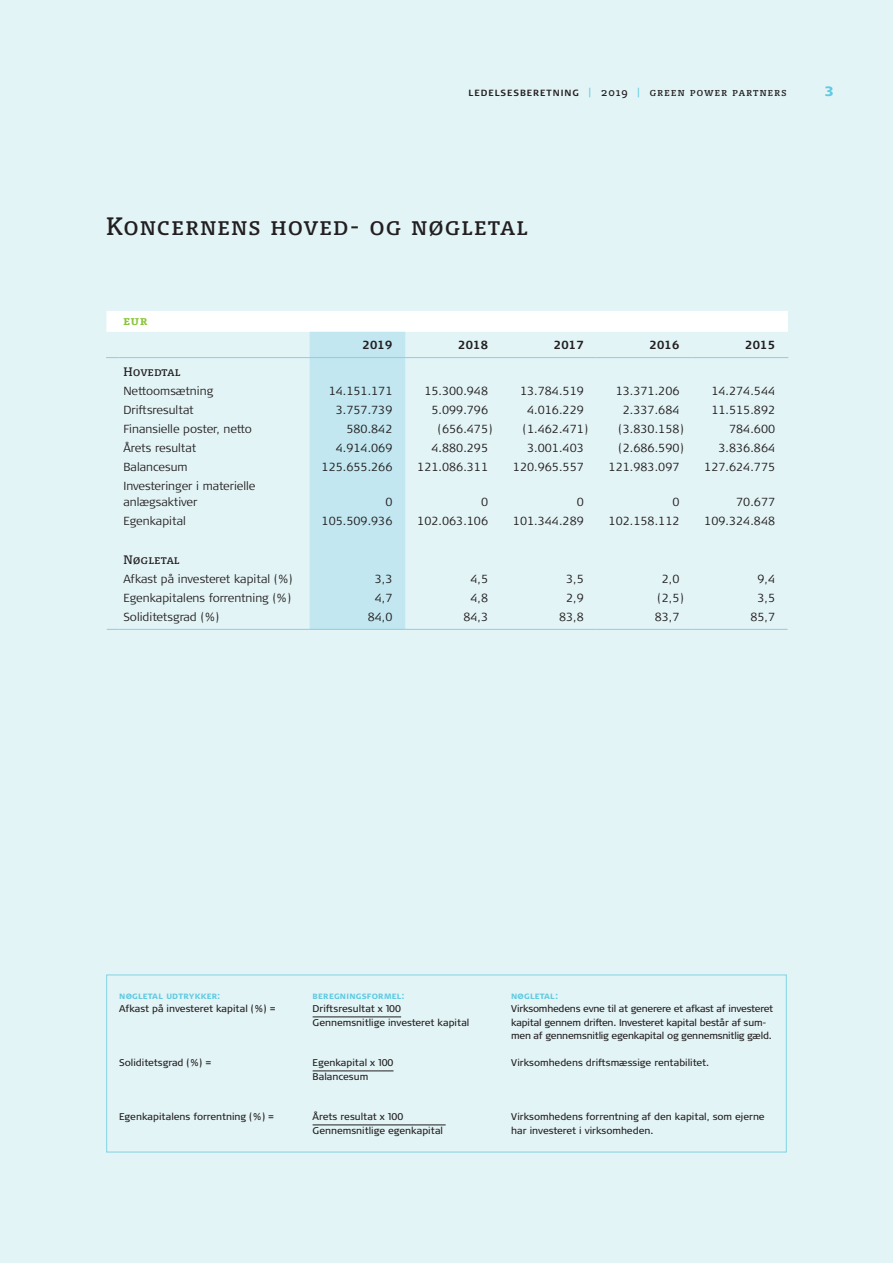
<style>
.page{position:relative;width:893px;height:1263px;background:#e3f4f7}
.page>*{position:absolute;margin:0;border:0;box-sizing:border-box;transform-origin:0 0}
.t1{font:24px "Olsen Regular SC";letter-spacing:.05em;color:#231f20}
.t2{font:900 13.5px "Signa OT";color:#60cae1}
.t3{font:12px "Olsen Bold SC";color:#8bc63e}
.t4{font:300 11.7px/16.5px "Signa OT";color:#231f20}
.t5{font:700 11.7px "Signa OT";color:#231f20}
.t6{font:11.7px "Olsen Regular SC";letter-spacing:.025em;color:#231f20}
.t7{font:10.5px "Olsen Regular SC";letter-spacing:.1em;color:#231f20}
.t8{font:9.75px/13.5px "Signa OT";letter-spacing:-.01em;color:#231f20}
.t9{font:700 9.75px "Signa OT";letter-spacing:.025em;color:#60cae1}
.s1{font-family:"Signa OT";font-weight:700;font-size:9px}
.s2{color:#60cae1}
</style>
<div class="page">
<svg style="left:106px;top:311px;width:682px;height:319px"></svg>
<hr style="left:119px;top:629px;width:191px;height:1px;background:#81d2e2">
<hr style="left:310px;top:629px;width:95px;height:1px;background:#81d2e2">
<hr style="left:405px;top:629px;width:96px;height:1px;background:#81d2e2">
<hr style="left:501px;top:629px;width:96px;height:1px;background:#81d2e2">
<hr style="left:597px;top:629px;width:95px;height:1px;background:#81d2e2">
<hr style="left:692px;top:629px;width:96px;height:1px;background:#81d2e2">
<hr style="left:313px;top:1016px;width:88px;height:1px;background:#231f20">
<hr style="left:313px;top:1070px;width:80px;height:1px;background:#231f20">
<hr style="left:313px;top:1124px;width:133px;height:1px;background:#231f20">
<div style="left:106px;top:974px;width:681px;height:178px;border:1px solid #81d2e2"></div>
<p class="t7" style="left:469px;top:85px;width:320px"><span class="s1">LEDELSESBERETNING</span> <span class="s2">|</span> 2019 <span class="s2">|</span> green power partners</p>
<p class="t2" style="left:825px;top:83px;width:11px">3</p>
<h1 class="t1" style="left:106px;top:210px;width:424px">Koncernens hoved- og nøgletal</h1>
<p class="t3" style="left:123px;top:313px;width:26px">eur</p>
<p class="t5" style="left:363px;top:338px;width:31px">2019</p>
<p class="t5" style="left:458px;top:338px;width:31px">2018</p>
<p class="t5" style="left:554px;top:338px;width:31px">2017</p>
<p class="t5" style="left:650px;top:338px;width:31px">2016</p>
<p class="t5" style="left:745px;top:338px;width:31px">2015</p>
<p class="t6" style="left:123px;top:364px;width:59px">Hovedtal</p>
<p class="t4" style="left:123px;top:382px;width:91px">Nettoomsætning</p>
<p class="t4" style="left:329px;top:382px;width:65px">14.151.171</p>
<p class="t4" style="left:424px;top:382px;width:65px">15.300.948</p>
<p class="t4" style="left:520px;top:382px;width:65px">13.784.519</p>
<p class="t4" style="left:616px;top:382px;width:65px">13.371.206</p>
<p class="t4" style="left:711px;top:382px;width:65px">14.274.544</p>
<p class="t4" style="left:123px;top:401px;width:72px">Driftsresultat</p>
<p class="t4" style="left:336px;top:401px;width:58px">3.757.739</p>
<p class="t4" style="left:431px;top:401px;width:58px">5.099.796</p>
<p class="t4" style="left:527px;top:401px;width:58px">4.016.229</p>
<p class="t4" style="left:623px;top:401px;width:58px">2.337.684</p>
<p class="t4" style="left:711px;top:401px;width:65px">11.515.892</p>
<p class="t4" style="left:123px;top:420px;width:130px">Finansielle poster, netto</p>
<p class="t4" style="left:346px;top:420px;width:48px">580.842</p>
<p class="t4" style="left:437px;top:420px;width:57px">(656.475)</p>
<p class="t4" style="left:523px;top:420px;width:67px">(1.462.471)</p>
<p class="t4" style="left:618px;top:420px;width:67px">(3.830.158)</p>
<p class="t4" style="left:729px;top:420px;width:48px">784.600</p>
<p class="t4" style="left:123px;top:439px;width:74px">Årets resultat</p>
<p class="t4" style="left:336px;top:439px;width:58px">4.914.069</p>
<p class="t4" style="left:431px;top:439px;width:58px">4.880.295</p>
<p class="t4" style="left:527px;top:439px;width:58px">3.001.403</p>
<p class="t4" style="left:618px;top:439px;width:67px">(2.686.590)</p>
<p class="t4" style="left:718px;top:439px;width:58px">3.836.864</p>
<p class="t4" style="left:123px;top:458px;width:66px">Balancesum</p>
<p class="t4" style="left:322px;top:458px;width:72px">125.655.266</p>
<p class="t4" style="left:417px;top:458px;width:72px">121.086.311</p>
<p class="t4" style="left:513px;top:458px;width:72px">120.965.557</p>
<p class="t4" style="left:609px;top:458px;width:72px">121.983.097</p>
<p class="t4" style="left:704px;top:458px;width:72px">127.624.775</p>
<p class="t4" style="left:123px;top:477px;width:134px">Investeringer i materielle anlægsaktiver</p>
<p class="t4" style="left:385px;top:494px;width:9px">0</p>
<p class="t4" style="left:481px;top:494px;width:9px">0</p>
<p class="t4" style="left:577px;top:494px;width:9px">0</p>
<p class="t4" style="left:672px;top:494px;width:9px">0</p>
<p class="t4" style="left:736px;top:494px;width:40px">70.677</p>
<p class="t4" style="left:123px;top:513px;width:64px">Egenkapital</p>
<p class="t4" style="left:322px;top:513px;width:72px">105.509.936</p>
<p class="t4" style="left:417px;top:513px;width:72px">102.063.106</p>
<p class="t4" style="left:513px;top:513px;width:72px">101.344.289</p>
<p class="t4" style="left:609px;top:513px;width:72px">102.158.112</p>
<p class="t4" style="left:704px;top:513px;width:72px">109.324.848</p>
<p class="t6" style="left:123px;top:552px;width:58px">Nøgletal</p>
<p class="t4" style="left:123px;top:571px;width:171px">Afkast på investeret kapital (%)</p>
<p class="t4" style="left:375px;top:571px;width:19px">3,3</p>
<p class="t4" style="left:470px;top:571px;width:19px">4,5</p>
<p class="t4" style="left:566px;top:571px;width:19px">3,5</p>
<p class="t4" style="left:662px;top:571px;width:19px">2,0</p>
<p class="t4" style="left:757px;top:571px;width:19px">9,4</p>
<p class="t4" style="left:123px;top:589px;width:169px">Egenkapitalens forrentning (%)</p>
<p class="t4" style="left:375px;top:589px;width:19px">4,7</p>
<p class="t4" style="left:470px;top:589px;width:19px">4,8</p>
<p class="t4" style="left:566px;top:589px;width:19px">2,9</p>
<p class="t4" style="left:657px;top:589px;width:28px">(2,5)</p>
<p class="t4" style="left:757px;top:589px;width:19px">3,5</p>
<p class="t4" style="left:123px;top:608px;width:97px">Soliditetsgrad (%)</p>
<p class="t4" style="left:368px;top:608px;width:26px">84,0</p>
<p class="t4" style="left:463px;top:608px;width:26px">84,3</p>
<p class="t4" style="left:559px;top:608px;width:26px">83,8</p>
<p class="t4" style="left:655px;top:608px;width:26px">83,7</p>
<p class="t4" style="left:750px;top:608px;width:26px">85,7</p>
<p class="t9" style="left:119px;top:990px;width:103px">Nøgletal udtrykker:</p>
<p class="t8" style="left:119px;top:1002px;width:158px">Afkast på investeret kapital (%) =</p>
<p class="t8" style="left:119px;top:1056px;width:94px">Soliditetsgrad (%) =</p>
<p class="t8" style="left:119px;top:1110px;width:156px">Egenkapitalens forrentning (%) =</p>
<p class="t9" style="left:313px;top:990px;width:94px">Beregningsformel:</p>
<p class="t8" style="left:313px;top:1002px;width:158px">Driftsresultat x 100<br>Gennemsnitlige investeret kapital</p>
<p class="t8" style="left:313px;top:1056px;width:82px">Egenkapital x 100<br>Balancesum</p>
<p class="t8" style="left:313px;top:1110px;width:132px">Årets resultat x 100<br>Gennemsnitlige egenkapital</p>
<p class="t9" style="left:511px;top:990px;width:49px">Nøgletal:</p>
<p class="t8" style="left:511px;top:1002px;width:264px">Virksomhedens evne til at generere et afkast af investeret kapital gennem driften. Investeret kapital består af sum&shy;men af gennemsnitlig egenkapital og gennemsnitlig gæld.</p>
<p class="t8" style="left:511px;top:1056px;width:199px">Virksomhedens driftsmæssige rentabilitet.</p>
<p class="t8" style="left:511px;top:1110px;width:255px">Virksomhedens forrentning af den kapital, som ejerne har investeret i virksomheden.</p>
</div>
